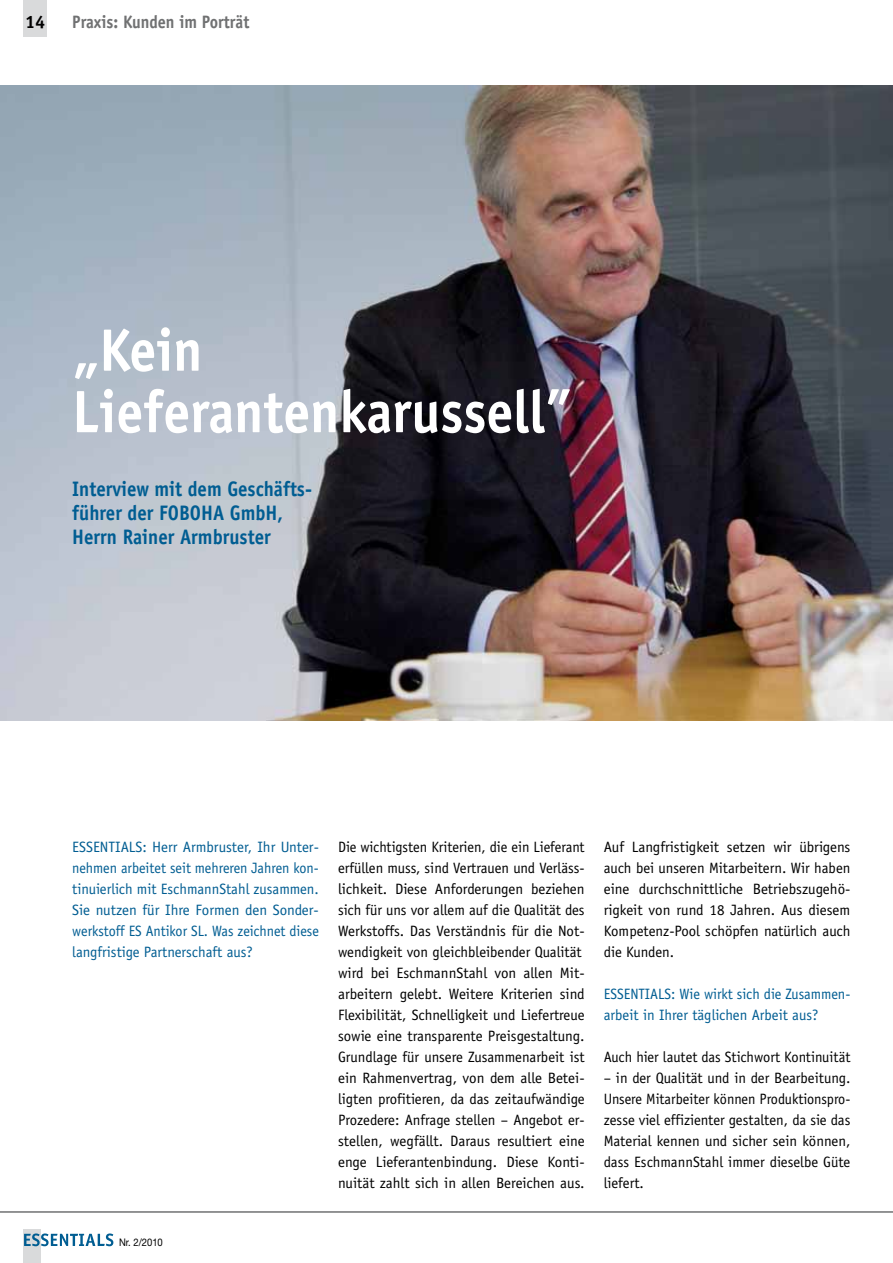
<style>
.page{position:relative;width:893px;height:1263px;background:#fff}
.page>*{position:absolute;margin:0;border:0;box-sizing:border-box;transform-origin:0 0}
.t1{font:700 60px/61.5px "Officina Sans";color:#fff;scale:.9 1}
.t2{font:700 21px/24px "Officina Sans";color:#005d92;scale:.9 1}
.t3{font:700 18px "Officina Sans";color:#707172;scale:.9 1}
.t4{font:700 18px "Officina Sans";color:#000}
.t5{font:15px/21px "Officina Sans";color:#000;scale:.96 1}
.t6{font:15px/21px "Officina Sans";color:#000;text-align:justify}
.t7{font:15px/21px "Officina Sans";color:#005d92;text-align:justify}
.t8{font:15px/21px "Officina Sans";color:#005d92;scale:.96 1}
.t9{font:10.5px "Helvetica Neue";color:#000;scale:.9 1}
</style>
<div class="page">
<div style="left:23px;top:1229px;width:17px;height:34px;background:#d9dadb"></div>
<svg style="left:24px;top:1233px;width:89px;height:13px"></svg>
<div style="left:23px;top:0;width:24px;height:36px;background:#d9dadb"></div>
<img style="left:0;top:85px;width:893px;height:635px">
<hr style="left:0;top:1211px;width:893px;height:1px;background:#707172">
<p class="t4" style="left:25px;top:11px;width:22px">14</p>
<p class="t3" style="left:72px;top:11px;width:198px">Praxis: Kunden im Porträt</p>
<h1 class="t1" style="left:72px;top:319px;width:557px">„Kein<br>Lieferantenkarussell”</h1>
<h2 class="t2" style="left:72px;top:476px;width:268px">Interview mit dem Geschäfts&shy;führer der FOBOHA GmbH,<br>Herrn Rainer Armbruster</h2>
<p class="t7" style="left:72px;top:836px;width:248px;text-indent:70px">: Herr Armbruster, Ihr Unter&shy;nehmen arbeitet seit mehreren Jahren kon&shy;tinuierlich mit EschmannStahl zusammen.<br>Sie nutzen für Ihre Formen den Sonder&shy;werkstoff ES Antikor SL. Was zeichnet diese langfristige Partnerschaft aus?</p>
<p class="t5" style="left:338px;top:836px;width:258px">Die wichtigsten Kriterien, die ein Lieferant erfüllen muss, sind Vertrauen und Verläss&shy;lichkeit. Diese Anforderungen beziehen sich für uns vor allem auf die Qualität des Werkstoffs. Das Verständnis für die Not&shy;wendigkeit von gleichbleibender Qualität wird bei EschmannStahl von allen Mit&shy;arbeitern gelebt. Weitere Kriterien sind Flexibilität, Schnelligkeit und Liefertreue sowie eine transparente Preisgestaltung.<br>Grundlage für unsere Zusammenarbeit ist ein Rahmenvertrag, von dem alle Betei&shy;ligten profitieren, da das zeitaufwändige Prozedere: Anfrage stellen – Angebot er&shy;stellen, wegfällt. Daraus resultiert eine enge Lieferantenbindung. Diese Konti&shy;nuität zahlt sich in allen Bereichen aus.</p>
<p class="t7" style="left:72px;top:836px;width:15px">Essentials</p>
<p class="t6" style="left:604px;top:836px;width:248px">Auf Langfristigkeit setzen wir übrigens auch bei unseren Mitarbeitern. Wir haben eine durchschnittliche Betriebszugehö&shy;rigkeit von rund 18 Jahren. Aus diesem Kompetenz-Pool schöpfen natürlich auch die Kunden.</p>
<p class="t8" style="left:604px;top:983px;width:15px">Essentials</p>
<p class="t8" style="left:604px;top:983px;width:258px;text-indent:67px">: Wie wirkt sich die Zusammen&shy;arbeit in Ihrer täglichen Arbeit aus?</p>
<p class="t5" style="left:604px;top:1046px;width:258px">Auch hier lautet das Stichwort Kontinuität</p>
<p class="t6" style="left:604px;top:1067px;width:248px">– in der Qualität und in der Bearbeitung.<br>Unsere Mitarbeiter können Produktionspro&shy;zesse viel effizienter gestalten, da sie das Material kennen und sicher sein können, dass EschmannStahl immer dieselbe Güte liefert.</p>
<p class="t9" style="left:119px;top:1236px;width:50px">Nr. 2/2010</p>
</div>
